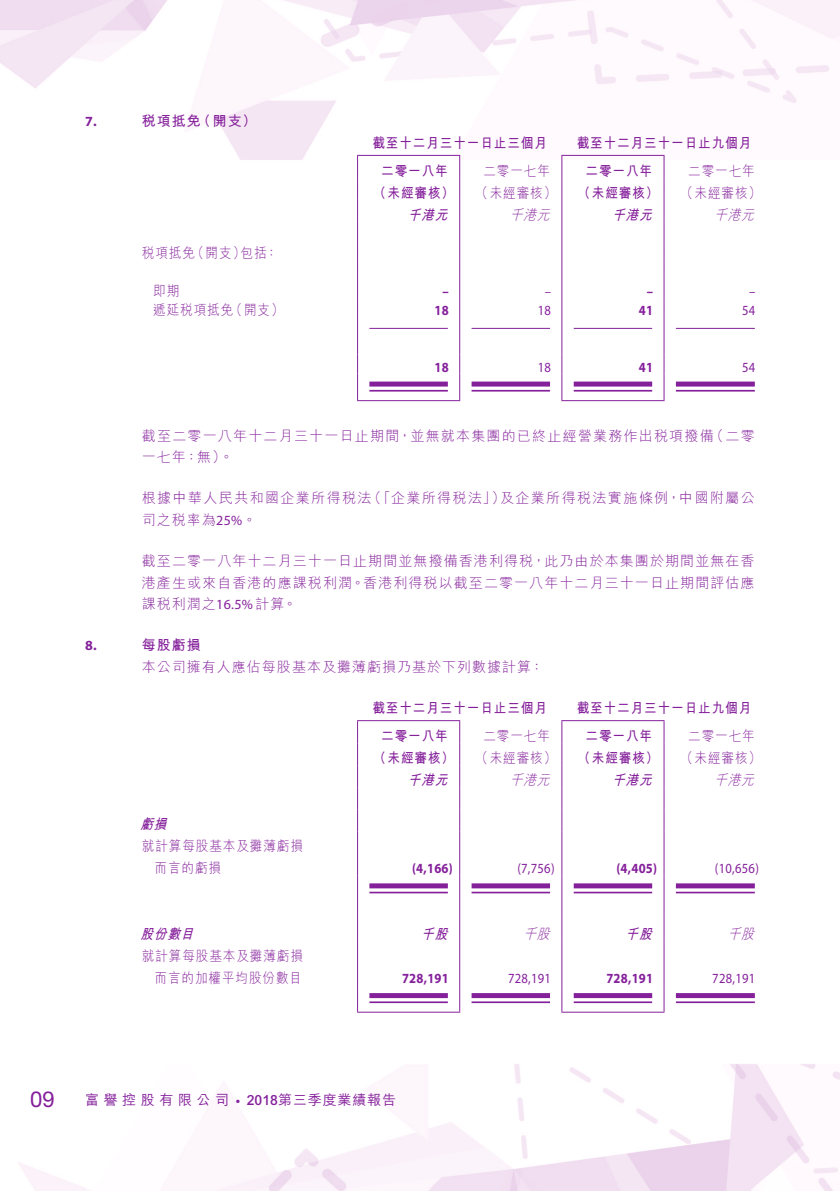
<style>
.page{position:relative;width:840px;height:1191px;background:#fff}
.page>*{position:absolute;margin:0;border:0;box-sizing:border-box;transform-origin:0 0}
.t1{font:22px "Helvetica Neue LT Std";color:#85209b}
.t2{font:300 14px/21.6px "M Hei HK";letter-spacing:.07em;color:#85209b}
.t3{font:300 14px "M Hei HK";letter-spacing:.07em;color:#85209b;scale:.9 1}
.t4{font:700 14px "M Hei HK";letter-spacing:.07em;color:#85209b;scale:.9 1}
.t5{font:300 14px/21.6px "M Hei HK";letter-spacing:.1em;color:#85209b}
.t6{font:14px "Myriad Pro";letter-spacing:.02em;color:#85209b;scale:.9 1}
.t7{font:700 14px "Myriad Pro";letter-spacing:.02em;color:#85209b;scale:.9 1}
.t8{font:italic 700 14px "M Hei HK";color:#85209b;scale:.9 1}
.t9{font:italic 300 14px "M Hei HK";color:#85209b;scale:.9 1}
.t10{font:500 14px "M Hei HK";letter-spacing:.06em;color:#85209b}
.t11{font:700 14px "M Hei HK";letter-spacing:.07em;color:#85209b}
.t12{font:500 14px "M Hei HK";letter-spacing:.325em;color:#85209b}
.t13{font:700 14px "Myriad Pro";letter-spacing:.02em;color:#85209b}
.t14{font:600 14px "Myriad Pro";color:#85209b}
.s1{font-family:"Myriad Pro";font-weight:400}
.s2{font-family:"Arial MT Std"}
</style>
<div class="page">
<img style="left:0;top:0;width:839px;height:1191px">
<hr style="left:357px;top:155px;width:103px;height:1px;background:#85209b">
<hr style="left:561px;top:155px;width:103px;height:1px;background:#85209b">
<svg style="left:357px;top:156px;width:1px;height:161px"></svg>
<svg style="left:459px;top:156px;width:1px;height:161px"></svg>
<svg style="left:561px;top:156px;width:1px;height:161px"></svg>
<svg style="left:663px;top:156px;width:1px;height:161px"></svg>
<hr style="left:357px;top:317px;width:1px;height:37px;background:#85209b">
<hr style="left:459px;top:317px;width:1px;height:37px;background:#85209b">
<hr style="left:561px;top:317px;width:1px;height:37px;background:#85209b">
<hr style="left:663px;top:317px;width:1px;height:37px;background:#85209b">
<svg style="left:357px;top:354px;width:1px;height:46px"></svg>
<hr style="left:357px;top:400px;width:103px;height:1px;background:#85209b">
<svg style="left:459px;top:354px;width:1px;height:46px"></svg>
<svg style="left:561px;top:354px;width:1px;height:46px"></svg>
<hr style="left:561px;top:400px;width:103px;height:1px;background:#85209b">
<svg style="left:663px;top:354px;width:1px;height:46px"></svg>
<hr style="left:369px;top:328px;width:78px;height:1px;background:#85209b">
<hr style="left:471px;top:328px;width:78px;height:1px;background:#85209b">
<hr style="left:573px;top:328px;width:78px;height:1px;background:#85209b">
<hr style="left:675px;top:328px;width:79px;height:1px;background:#85209b">
<div style="left:369px;top:381px;width:78px;height:5px;background:#85209b"></div>
<hr style="left:369px;top:390px;width:78px;height:1px;background:#85209b">
<div style="left:471px;top:381px;width:78px;height:5px;background:#85209b"></div>
<hr style="left:471px;top:390px;width:78px;height:1px;background:#85209b">
<div style="left:573px;top:381px;width:78px;height:5px;background:#85209b"></div>
<hr style="left:573px;top:390px;width:78px;height:1px;background:#85209b">
<div style="left:675px;top:381px;width:79px;height:5px;background:#85209b"></div>
<hr style="left:675px;top:390px;width:79px;height:1px;background:#85209b">
<hr style="left:357px;top:720px;width:103px;height:1px;background:#85209b">
<hr style="left:561px;top:720px;width:103px;height:1px;background:#85209b">
<svg style="left:357px;top:721px;width:1px;height:110px"></svg>
<svg style="left:459px;top:721px;width:1px;height:110px"></svg>
<svg style="left:561px;top:721px;width:1px;height:110px"></svg>
<svg style="left:663px;top:721px;width:1px;height:110px"></svg>
<hr style="left:357px;top:831px;width:1px;height:44px;background:#85209b">
<hr style="left:459px;top:831px;width:1px;height:44px;background:#85209b">
<hr style="left:561px;top:831px;width:1px;height:44px;background:#85209b">
<hr style="left:663px;top:831px;width:1px;height:44px;background:#85209b">
<hr style="left:357px;top:875px;width:1px;height:44px;background:#85209b">
<hr style="left:459px;top:875px;width:1px;height:44px;background:#85209b">
<hr style="left:561px;top:875px;width:1px;height:44px;background:#85209b">
<hr style="left:663px;top:875px;width:1px;height:44px;background:#85209b">
<svg style="left:357px;top:919px;width:1px;height:22px"></svg>
<svg style="left:561px;top:919px;width:1px;height:22px"></svg>
<svg style="left:459px;top:919px;width:1px;height:22px"></svg>
<svg style="left:663px;top:919px;width:1px;height:22px"></svg>
<hr style="left:357px;top:941px;width:1px;height:44px;background:#85209b">
<hr style="left:459px;top:941px;width:1px;height:44px;background:#85209b">
<hr style="left:561px;top:941px;width:1px;height:44px;background:#85209b">
<hr style="left:663px;top:941px;width:1px;height:44px;background:#85209b">
<svg style="left:357px;top:985px;width:1px;height:26px"></svg>
<hr style="left:357px;top:1011px;width:103px;height:1px;background:#85209b">
<svg style="left:459px;top:985px;width:1px;height:26px"></svg>
<svg style="left:561px;top:985px;width:1px;height:26px"></svg>
<hr style="left:561px;top:1011px;width:103px;height:1px;background:#85209b">
<svg style="left:663px;top:985px;width:1px;height:26px"></svg>
<div style="left:369px;top:883px;width:78px;height:5px;background:#85209b"></div>
<hr style="left:369px;top:891px;width:78px;height:2px;background:#85209b">
<div style="left:471px;top:883px;width:78px;height:5px;background:#85209b"></div>
<hr style="left:471px;top:891px;width:78px;height:2px;background:#85209b">
<div style="left:573px;top:883px;width:78px;height:5px;background:#85209b"></div>
<hr style="left:573px;top:891px;width:78px;height:2px;background:#85209b">
<div style="left:675px;top:883px;width:79px;height:5px;background:#85209b"></div>
<hr style="left:675px;top:891px;width:79px;height:2px;background:#85209b">
<div style="left:369px;top:993px;width:78px;height:5px;background:#85209b"></div>
<hr style="left:369px;top:1001px;width:78px;height:2px;background:#85209b">
<div style="left:471px;top:993px;width:78px;height:5px;background:#85209b"></div>
<hr style="left:471px;top:1001px;width:78px;height:2px;background:#85209b">
<div style="left:573px;top:993px;width:78px;height:5px;background:#85209b"></div>
<hr style="left:573px;top:1001px;width:78px;height:2px;background:#85209b">
<div style="left:675px;top:993px;width:79px;height:5px;background:#85209b"></div>
<hr style="left:675px;top:1001px;width:79px;height:2px;background:#85209b">
<p class="t13" style="left:85px;top:112px;width:13px">7.</p>
<p class="t13" style="left:85px;top:636px;width:13px">8.</p>
<p class="t11" style="left:142px;top:111px;width:60px">稅項抵免</p>
<p class="t11" style="left:197px;top:111px;width:61px">（開支(</p>
<p class="t3" style="left:191px;top:246px;width:61px">（開支）</p>
<p class="t3" style="left:142px;top:246px;width:60px">稅項抵免</p>
<p class="t3" style="left:240px;top:246px;width:43px">包括：</p>
<p class="t3" style="left:153px;top:284px;width:30px">即期</p>
<p class="t3" style="left:230px;top:303px;width:61px">（開支(</p>
<p class="t3" style="left:153px;top:303px;width:90px">遞延稅項抵免</p>
<p class="t4" style="left:372px;top:133px;width:195px">截至十二月三十一日止三個月</p>
<p class="t4" style="left:576px;top:133px;width:195px">截至十二月三十一日止九個月</p>
<p class="t4" style="left:381px;top:161px;width:75px">二零一八年</p>
<p class="t3" style="left:483px;top:164px;width:75px">二零一七年</p>
<p class="t4" style="left:585px;top:161px;width:75px">二零一八年</p>
<p class="t3" style="left:687px;top:164px;width:75px">二零一七年</p>
<p class="t4" style="left:373px;top:183px;width:91px">（未經審核）</p>
<p class="t3" style="left:475px;top:186px;width:91px">（未經審核）</p>
<p class="t4" style="left:577px;top:183px;width:91px">（未經審核）</p>
<p class="t3" style="left:680px;top:186px;width:91px">（未經審核(</p>
<p class="t8" style="left:407px;top:205px;width:51px">千港元</p>
<p class="t9" style="left:509px;top:208px;width:50px">千港元</p>
<p class="t8" style="left:611px;top:205px;width:51px">千港元</p>
<p class="t9" style="left:713px;top:208px;width:50px">千港元</p>
<p class="t7" style="left:442px;top:282px;width:9px">–</p>
<p class="t6" style="left:544px;top:283px;width:8px">–</p>
<p class="t7" style="left:646px;top:282px;width:8px">–</p>
<p class="t6" style="left:748px;top:283px;width:8px">–</p>
<p class="t7" style="left:434px;top:301px;width:17px">18</p>
<p class="t6" style="left:537px;top:302px;width:16px">18</p>
<p class="t7" style="left:638px;top:301px;width:17px">41</p>
<p class="t6" style="left:741px;top:302px;width:16px">54</p>
<p class="t7" style="left:434px;top:358px;width:17px">18</p>
<p class="t6" style="left:537px;top:358px;width:16px">18</p>
<p class="t7" style="left:638px;top:358px;width:17px">41</p>
<p class="t6" style="left:741px;top:358px;width:16px">54</p>
<p class="t2" style="left:709px;top:424px;width:46px">（二零</p>
<p class="t2" style="left:142px;top:424px;width:573px">截至二零一八年十二月三十一日止期間，並無就本集團的已終止經營業務作出稅項撥備一七年：無。(</p>
<p class="t5" style="left:500px;top:487px;width:256px">及企業所得稅法實施條例，中國附屬公</p>
<p class="t2" style="left:367px;top:487px;width:139px">（「企業所得稅法」）</p>
<p class="t5" style="left:142px;top:487px;width:231px">根據中華人民共和國企業所得稅法司之稅率為<span class="s1">25%</span>。</p>
<p class="t2" style="left:142px;top:550px;width:614px;text-align:justify">截至二零一八年十二月三十一日止期間並無撥備香港利得稅，此乃由於本集團於期間並無在香港產生或來自香港的應課稅利潤。香港利得稅以截至二零一八年十二月三十一日止期間評估應課稅利潤之<span class="s1">16.5%</span>計算。</p>
<p class="t11" style="left:142px;top:635px;width:60px">每股虧損</p>
<p class="t2" style="left:142px;top:655px;width:403px">本公司擁有人應佔每股基本及攤薄虧損乃基於下列數據計算：</p>
<p class="t4" style="left:372px;top:698px;width:195px">截至十二月三十一日止三個月</p>
<p class="t4" style="left:576px;top:698px;width:195px">截至十二月三十一日止九個月</p>
<p class="t4" style="left:381px;top:726px;width:75px">二零一八年</p>
<p class="t3" style="left:483px;top:729px;width:75px">二零一七年</p>
<p class="t4" style="left:585px;top:726px;width:75px">二零一八年</p>
<p class="t3" style="left:687px;top:729px;width:75px">二零一七年</p>
<p class="t4" style="left:373px;top:748px;width:91px">（未經審核）</p>
<p class="t3" style="left:475px;top:751px;width:91px">（未經審核）</p>
<p class="t4" style="left:577px;top:748px;width:91px">（未經審核）</p>
<p class="t3" style="left:680px;top:751px;width:91px">（未經審核(</p>
<p class="t8" style="left:407px;top:770px;width:51px">千港元</p>
<p class="t9" style="left:509px;top:773px;width:50px">千港元</p>
<p class="t8" style="left:611px;top:770px;width:51px">千港元</p>
<p class="t9" style="left:713px;top:773px;width:50px">千港元</p>
<p class="t8" style="left:140px;top:814px;width:36px">虧損</p>
<p class="t3" style="left:142px;top:839px;width:180px">就計算每股基本及攤薄虧損</p>
<p class="t3" style="left:154px;top:861px;width:75px">而言的虧損</p>
<p class="t7" style="left:412px;top:859px;width:47px">)4,166(</p>
<p class="t6" style="left:517px;top:860px;width:43px">)7,756(</p>
<p class="t7" style="left:616px;top:859px;width:47px">)4,405(</p>
<p class="t6" style="left:714px;top:860px;width:50px">)10,656(</p>
<p class="t8" style="left:140px;top:923px;width:66px">股份數目</p>
<p class="t3" style="left:142px;top:949px;width:180px">就計算每股基本及攤薄虧損</p>
<p class="t8" style="left:421px;top:923px;width:36px">千股</p>
<p class="t9" style="left:523px;top:927px;width:35px">千股</p>
<p class="t8" style="left:625px;top:923px;width:36px">千股</p>
<p class="t9" style="left:727px;top:927px;width:35px">千股</p>
<p class="t3" style="left:154px;top:971px;width:165px">而言的加權平均股份數目</p>
<p class="t7" style="left:402px;top:969px;width:53px">728,191</p>
<p class="t6" style="left:507px;top:969px;width:49px">728,191</p>
<p class="t7" style="left:606px;top:969px;width:53px">728,191</p>
<p class="t6" style="left:712px;top:969px;width:49px">728,191</p>
<h1 class="t1" style="left:30px;top:1086px;width:26px">09</h1>
<p class="t12" style="left:85px;top:1089px;width:145px">富譽控股有限公司</p>
<p class="t10" style="left:246px;top:1089px;width:151px"><span class="s2">2018</span>第三季度業績報告</p>
<p class="t14" style="left:236px;top:1091px;width:6px">•</p>
</div>
